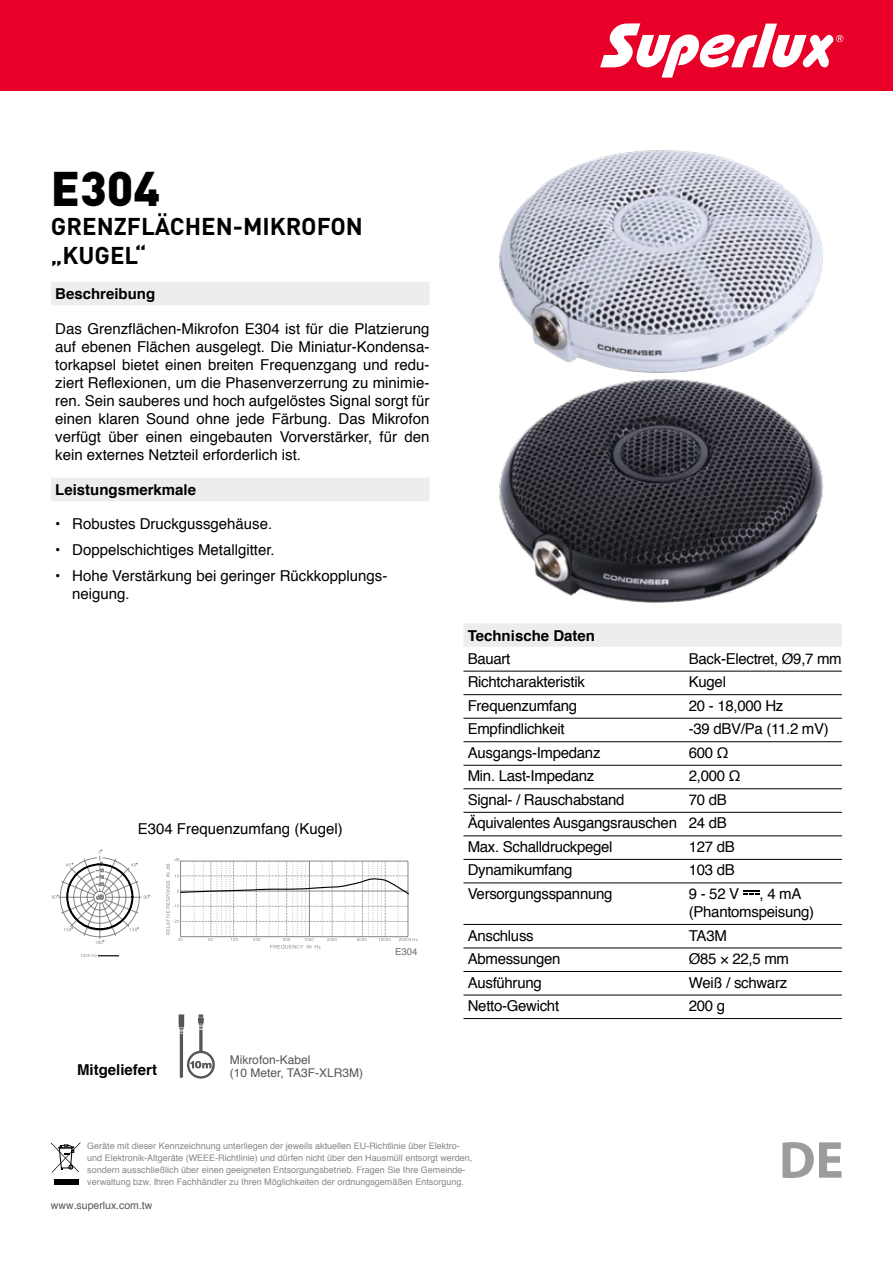
<style>
.page{position:relative;width:893px;height:1263px;background:#fff}
.page>*{position:absolute;margin:0;border:0;box-sizing:border-box;transform-origin:0 0}
.t1{font:700 52.35px "Myriad Pro";color:#9c9c9b}
.t2{font:900 48px "DIN";color:#000}
.Description{font:700 24px/28.8px "DIN Pro";color:#000}
.Body_text{font:15px/18px "Helvetica";color:#000;text-align:justify}
.Specs{font:15px/18px "Helvetica";letter-spacing:-.02em;color:#000}
.Description___Featur{font:700 15px "Helvetica";color:#000}
.Specifications{font:700 15px "Helvetica";color:#000}
.t3{font:12px "Helvetica";color:#565655}
.t4{font:10.5px "Helvetica";color:#565655}
.t5{font:9.6px "Helvetica";color:#6e6e6e}
.t6{font:9px/12px "Helvetica";color:#878786}
</style>
<div class="page">
<div style="left:0;top:0;width:893px;height:91px;background:#e80029"></div>
<svg style="left:600px;top:23px;width:243px;height:55px"></svg>
<div style="left:54px;top:1179px;width:24px;height:5px;background:#000"></div>
<svg style="left:51px;top:1142px;width:29px;height:30px"></svg>
<div style="left:51px;top:282px;width:378px;height:23px;background:#ededec"></div>
<div style="left:51px;top:478px;width:378px;height:23px;background:#ededec"></div>
<div style="left:463px;top:623px;width:379px;height:24px;background:#ededec"></div>
<hr style="left:463px;top:671px;width:379px;height:1px;background:#000">
<hr style="left:463px;top:694px;width:379px;height:1px;background:#000">
<hr style="left:463px;top:718px;width:379px;height:1px;background:#000">
<hr style="left:463px;top:741px;width:379px;height:1px;background:#000">
<hr style="left:463px;top:765px;width:379px;height:1px;background:#000">
<hr style="left:463px;top:788px;width:379px;height:1px;background:#000">
<hr style="left:463px;top:812px;width:379px;height:1px;background:#000">
<hr style="left:463px;top:835px;width:379px;height:1px;background:#000">
<hr style="left:463px;top:859px;width:379px;height:1px;background:#000">
<hr style="left:463px;top:883px;width:379px;height:1px;background:#000">
<hr style="left:463px;top:924px;width:379px;height:1px;background:#000">
<hr style="left:463px;top:948px;width:379px;height:1px;background:#000">
<hr style="left:463px;top:971px;width:379px;height:1px;background:#000">
<hr style="left:463px;top:995px;width:379px;height:1px;background:#000">
<hr style="left:463px;top:1018px;width:379px;height:1px;background:#000">
<svg style="left:743px;top:890px;width:17px;height:5px"></svg>
<img style="left:499px;top:150px;width:325px;height:453px">
<svg style="left:81px;top:954px;width:38px;height:3px"></svg>
<svg style="left:52px;top:850px;width:98px;height:94px"></svg>
<svg style="left:166px;top:858px;width:252px;height:91px"></svg>
<svg style="left:188px;top:1052px;width:26px;height:26px"></svg>
<div style="left:187px;top:1051px;width:28px;height:27px;border:2px solid #565655;border-radius:50%"></div>
<svg style="left:179px;top:1014px;width:5px;height:64px"></svg>
<svg style="left:198px;top:1014px;width:6px;height:38px"></svg>
<svg style="left:190px;top:1061px;width:22px;height:7px"></svg>
<p class="t2" style="left:51px;top:157px;width:111px">E304</p>
<p class="Description" style="left:51px;top:209px;width:314px">GRENZFLÄCHEN-MIKROFON „KUGEL“</p>
<p class="Description___Featur" style="left:55px;top:282px;width:102px">Beschreibung</p>
<p class="Body_text" style="left:55px;top:320px;width:376px">Das Grenzflächen-Mikrofon E304 ist für die Platzierung auf ebenen Flächen ausgelegt. Die Miniatur-Kondensa&shy;torkapsel bietet einen breiten Frequenzgang und redu&shy;ziert Reflexionen, um die Phasenverzerrung zu minimie&shy;ren. Sein sauberes und hoch aufgelöstes Signal sorgt für einen klaren Sound ohne jede Färbung. Das Mikrofon verfügt über einen eingebauten Vorverstärker, für den kein externes Netzteil erforderlich ist.</p>
<p class="Description___Featur" style="left:55px;top:478px;width:142px">Leistungsmerkmale</p>
<p class="Body_text" style="left:55px;top:515px;width:219px">• Robustes Druckgussgehäuse.</p>
<p class="Body_text" style="left:55px;top:541px;width:221px">• Doppelschichtiges Metallgitter.</p>
<p class="Body_text" style="left:72px;top:567px;width:317px;text-indent:-17px">• Hohe Verstärkung bei geringer Rückkopplungs&shy;neigung.</p>
<p class="Body_text" style="left:138px;top:820px;width:207px">E304 Frequenzumfang (Kugel)</p>
<p class="t5" style="left:395px;top:944px;width:24px">E304</p>
<p class="t3" style="left:230px;top:1050px;width:82px">Mikrofon-Kabel</p>
<p class="Description___Featur" style="left:77px;top:1057px;width:82px">Mitgeliefert</p>
<p class="t3" style="left:230px;top:1064px;width:135px">(10 Meter, TA3F-XLR3M)</p>
<p class="Specifications" style="left:468px;top:623px;width:129px">Technische Daten</p>
<p class="Specs" style="left:468px;top:650px;width:44px">Bauart</p>
<p class="Specs" style="left:689px;top:650px;width:154px">Back-Electret, Ø9,7 mm</p>
<p class="Specs" style="left:468px;top:673px;width:119px">Richtcharakteristik</p>
<p class="Specs" style="left:689px;top:673px;width:39px">Kugel</p>
<p class="Specs" style="left:468px;top:697px;width:111px">Frequenzumfang</p>
<p class="Specs" style="left:689px;top:697px;width:96px">20 - 18,000 Hz</p>
<p class="Specs" style="left:468px;top:720px;width:98px">Empfindlichkeit</p>
<p class="Specs" style="left:689px;top:720px;width:141px">-39 dBV/Pa (11.2 mV)</p>
<p class="Specs" style="left:468px;top:744px;width:134px">Ausgangs-Impedanz</p>
<p class="Specs" style="left:689px;top:744px;width:41px">600 Ω</p>
<p class="Specs" style="left:468px;top:767px;width:128px">Min. Last-Impedanz</p>
<p class="Specs" style="left:689px;top:767px;width:53px">2,000 Ω</p>
<p class="Specs" style="left:468px;top:791px;width:158px">Signal- / Rauschabstand</p>
<p class="Specs" style="left:689px;top:791px;width:39px">70 dB</p>
<p class="Specs" style="left:468px;top:815px;width:261px">Äquivalentes Ausgangsrauschen 24 dB</p>
<p class="Specs" style="left:468px;top:838px;width:146px">Max. Schalldruckpegel</p>
<p class="Specs" style="left:689px;top:838px;width:48px">127 dB</p>
<p class="Specs" style="left:468px;top:862px;width:106px">Dynamikumfang</p>
<p class="Specs" style="left:689px;top:862px;width:48px">103 dB</p>
<p class="Specs" style="left:468px;top:885px;width:146px">Versorgungsspannung</p>
<p class="Specs" style="left:689px;top:885px;width:52px">9 - 52 V</p>
<p class="Specs" style="left:689px;top:885px;width:127px;text-indent:71px">, 4 mA (Phantomspeisung)</p>
<p class="Specs" style="left:468px;top:927px;width:67px">Anschluss</p>
<p class="Specs" style="left:689px;top:927px;width:39px">TA3M</p>
<p class="Specs" style="left:468px;top:950px;width:94px">Abmessungen</p>
<p class="Specs" style="left:689px;top:950px;width:102px">Ø85 × 22,5 mm</p>
<p class="Specs" style="left:468px;top:974px;width:76px">Ausführung</p>
<p class="Specs" style="left:689px;top:974px;width:100px">Weiß / schwarz</p>
<p class="Specs" style="left:468px;top:997px;width:93px">Netto-Gewicht</p>
<p class="Specs" style="left:689px;top:997px;width:38px">200 g</p>
<p class="t6" style="left:87px;top:1140px;width:387px">Geräte mit dieser Kennzeichnung unterliegen der jeweils aktuellen EU-Richtlinie über Elektro&shy;und Elektronik-Altgeräte (WEEE-Richtlinie) und dürfen nicht über den Hausmüll entsorgt werden, sondern ausschließlich über einen geeigneten Entsorgungsbetrieb. Fragen Sie Ihre Gemeinde&shy;verwaltung bzw. Ihren Fachhändler zu Ihren Möglichkeiten der ordnungsgemäßen Entsorgung.</p>
<p class="t4" style="left:51px;top:1197px;width:103px">www.superlux.com.tw</p>
<h1 class="t1" style="left:779px;top:1129px;width:66px">DE</h1>
</div>
